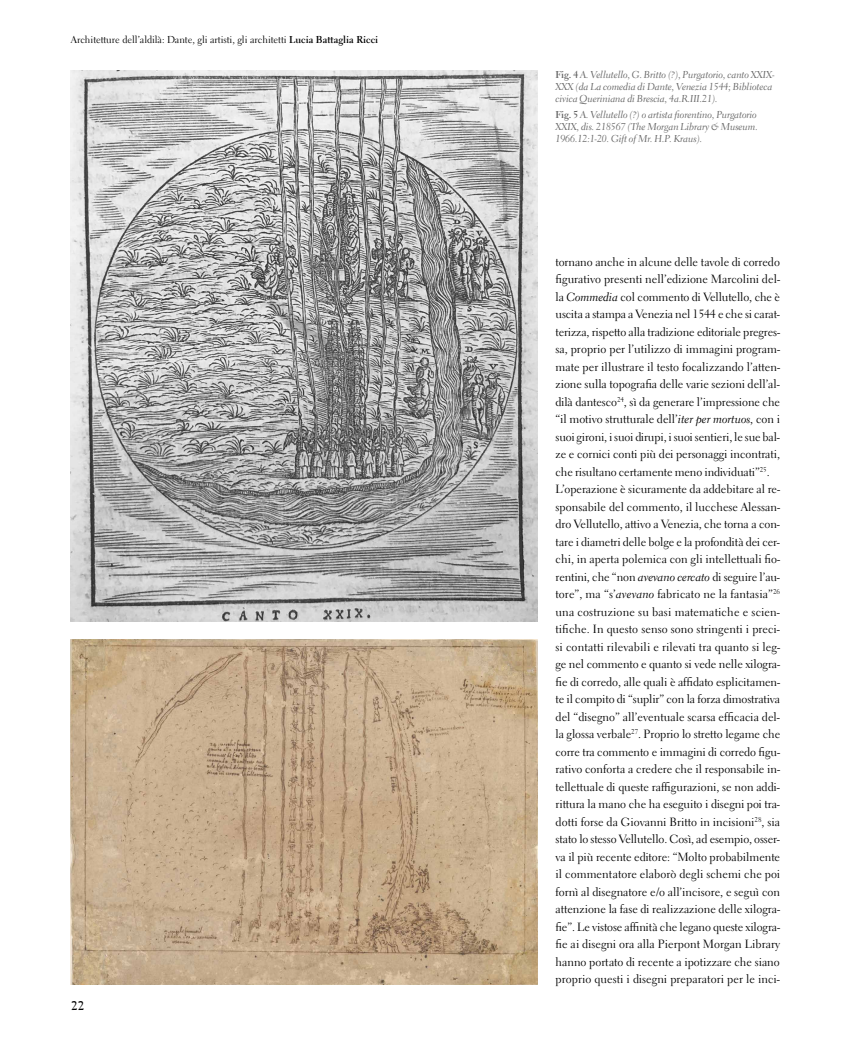
<style>
.page{position:relative;width:851px;height:1063px;background:#fff}
.page>*{position:absolute;margin:0;border:0;box-sizing:border-box;transform-origin:0 0}
.t1{font:700 12.5px "Electra LT Std";color:#000}
.t2{font:11.88px/17.5px "Electra LT Std";letter-spacing:-.005em;color:#000}
.t3{font:10px/12px "Electra LT Std Cursive";letter-spacing:-.01em;color:#636363}
.t4{font:10px "Electra LT Std";color:#000}
.s1{font-weight:700}
.s2{font-family:"Electra LT Std";font-weight:700}
.s3{font-family:"Electra LT Std Cursive"}
</style>
<div class="page">
<img style="left:71px;top:71px;width:466px;height:551px">
<img style="left:71px;top:639px;width:466px;height:345px">
<p class="t4" style="left:71px;top:33px;width:309px">Architetture dell’aldilà: Dante, gli artisti, gli architetti <span class="s1">Lucia Battaglia Ricci</span></p>
<p class="t1" style="left:71px;top:998px;width:14px">22</p>
<p class="t3" style="left:555px;top:69px;width:221px"><span class="s2">Fig. 4</span> A. Vellutello, G. Britto (?), Purgatorio, canto XXIX-<br>XXX (da La comedia di Dante, Venezia 1544; Biblioteca civica Queriniana di Brescia, 4a.R.III.21).</p>
<p class="t3" style="left:555px;top:108px;width:204px;text-align:justify"><span class="s2">Fig. 5</span> A. Vellutello (?) o artista fiorentino, Purgatorio XXIX, dis. 218567 (The Morgan Library &amp; Museum.<br>1966.12:1-20. Gift of Mr. H.P. Kraus).</p>
<p class="t2" style="left:555px;top:253px;width:226px">tornano anche in alcune delle tavole di corredo figurativo presenti nell’edizione Marcolini del&shy;la <span class="s3">Commedia</span> col commento di Vellutello, che è uscita a stampa a Venezia nel 1544 e che si carat&shy;terizza, rispetto alla tradizione editoriale pregres&shy;sa, proprio per l’utilizzo di immagini program&shy;mate per illustrare il testo focalizzando l’atten&shy;zione sulla topografia delle varie sezioni dell’al&shy;dilà dantesco<sup>24</sup>, sì da generare l’impressione che “il motivo strutturale dell’<span class="s3">iter per mortuos,</span> con i suoi gironi, i suoi dirupi, i suoi sentieri, le sue bal&shy;ze e cornici conti più dei personaggi incontrati, che risultano certamente meno individuati”<sup>25</sup>.<br>L’operazione è sicuramente da addebitare al re&shy;sponsabile del commento, il lucchese Alessan&shy;dro Vellutello, attivo a Venezia, che torna a con&shy;tare i diametri delle bolge e la profondità dei cer&shy;chi, in aperta polemica con gli intellettuali fio&shy;rentini, che “non <span class="s3">avevano cercato</span> di seguire l’au&shy;tore”, ma “s’<span class="s3">avevano</span> fabricato ne la fantasia”<sup>26 </sup>una costruzione su basi matematiche e scien&shy;tifiche. In questo senso sono stringenti i preci&shy;si contatti rilevabili e rilevati tra quanto si leg&shy;ge nel commento e quanto si vede nelle xilogra&shy;fie di corredo, alle quali è affidato esplicitamen&shy;te il compito di “suplir” con la forza dimostrativa del “disegno” all’eventuale scarsa efficacia del&shy;la glossa verbale<sup>27</sup>. Proprio lo stretto legame che corre tra commento e immagini di corredo figu&shy;rativo conforta a credere che il responsabile in&shy;tellettuale di queste raffigurazioni, se non addi&shy;rittura la mano che ha eseguito i disegni poi tra&shy;dotti forse da Giovanni Britto in incisioni<sup>28</sup>, sia stato lo stesso Vellutello. Così, ad esempio, osser&shy;va il più recente editore: “Molto probabilmente il commentatore elaborò degli schemi che poi fornì al disegnatore e/o all’incisore, e seguì con attenzione la fase di realizzazione delle xilogra&shy;fie”. Le vistose affinità che legano queste xilogra&shy;fie ai disegni ora alla Pierpont Morgan Library hanno portato di recente a ipotizzare che siano proprio questi i disegni preparatori per le inci-</p>
</div>
